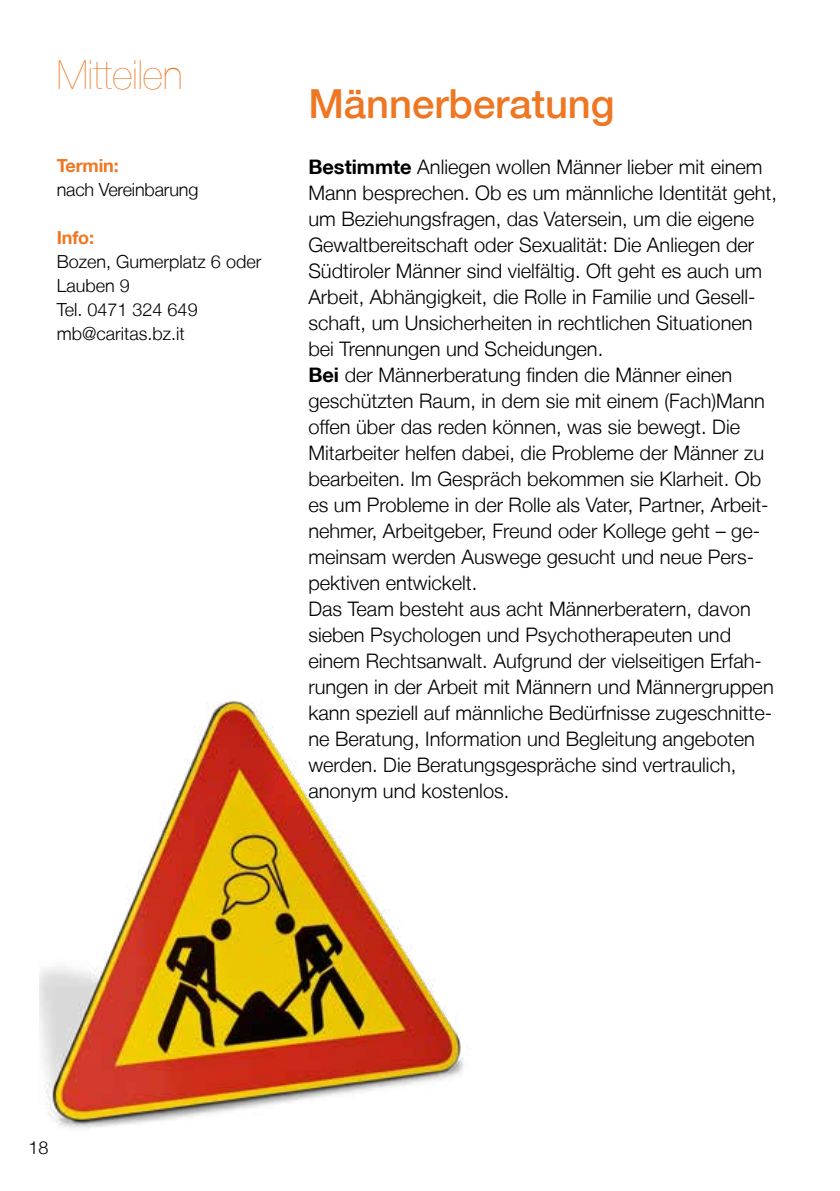
<style>
.page{position:relative;width:840px;height:1191px;background:#fff}
.page>*{position:absolute;margin:0;border:0;box-sizing:border-box;transform-origin:0 0}
.t1{font:500 40px "Helvetica Neue LT";color:#ee7723}
.t2{font:200 40px "Helvetica Neue LT";color:#ee7723}
.t3{font:300 20px/26px "Helvetica Neue LT";color:#000}
.t4{font:300 18px/24px "Helvetica Neue LT";color:#000}
.t5{font:700 18px "Helvetica Neue LT";letter-spacing:-.01em;color:#ee7723}
.s1{font-weight:700}
</style>
<div class="page">
<img style="left:40px;top:701px;width:424px;height:427px">
<h1 class="t2" style="left:57px;top:51px;width:128px">Mitteilen</h1>
<p class="t5" style="left:57px;top:155px;width:63px">Termin:</p>
<p class="t4" style="left:57px;top:177px;width:143px">nach Vereinbarung</p>
<p class="t5" style="left:57px;top:227px;width:39px">Info:</p>
<p class="t4" style="left:57px;top:249px;width:206px">Bozen, Gumerplatz 6 oder<br>Lauben 9<br>Tel. 0471 324 649 mb@caritas.bz.it</p>
<h1 class="t1" style="left:308px;top:79px;width:307px">Männerberatung</h1>
<p class="t3" style="left:308px;top:153px;width:470px"><span class="s1">Bestimmte</span> Anliegen wollen Männer lieber mit einem Mann besprechen. Ob es um männliche Identität geht, um Beziehungsfragen, das Vatersein, um die eigene Gewaltbereitschaft oder Sexualität: Die Anliegen der Südtiroler Männer sind vielfältig. Oft geht es auch um Arbeit, Abhängigkeit, die Rolle in Familie und Gesell&shy;schaft, um Unsicherheiten in rechtlichen Situationen bei Trennungen und Scheidungen.<br><span class="s1">Bei</span> der Männerberatung finden die Männer einen geschützten Raum, in dem sie mit einem (Fach)Mann offen über das reden können, was sie bewegt. Die Mitarbeiter helfen dabei, die Probleme der Männer zu bearbeiten. Im Gespräch bekommen sie Klarheit. Ob es um Probleme in der Rolle als Vater, Partner, Arbeit&shy;nehmer, Arbeitgeber, Freund oder Kollege geht – ge&shy;meinsam werden Auswege gesucht und neue Pers&shy;pektiven entwickelt.<br>Das Team besteht aus acht Männerberatern, davon sieben Psychologen und Psychotherapeuten und einem Rechtsanwalt. Aufgrund der vielseitigen Erfah&shy;rungen in der Arbeit mit Männern und Männergruppen kann speziell auf männliche Bedürfnisse zugeschnitte&shy;ne Beratung, Information und Begleitung angeboten werden. Die Beratungsgespräche sind vertraulich, anonym und kostenlos.</p>
<p class="t4" style="left:28px;top:1135px;width:22px">18</p>
</div>
